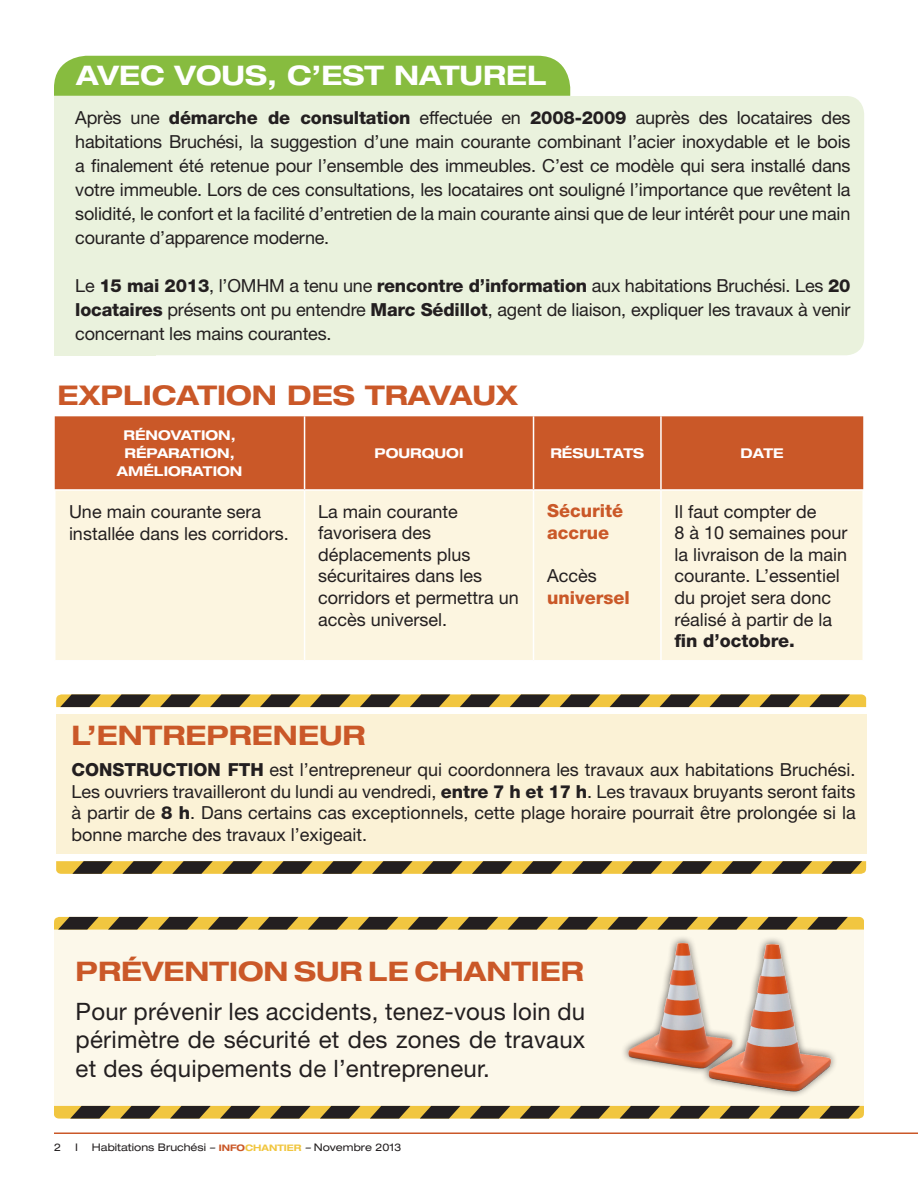
<style>
.page{position:relative;width:918px;height:1188px;background:#fff}
.page>*{position:absolute;margin:0;border:0;box-sizing:border-box;transform-origin:0 0}
.t1{font:700 expanded 27.15px "Helvetica Neue";color:#ca5828}
.t2{font:700 expanded 27px "Helvetica Neue";color:#ca5828}
.t3{font:700 expanded 27px "Helvetica Neue";color:#fff}
.t4{font:24px/28.8px "Helvetica Neue";letter-spacing:.01em;color:#231f20;text-align:justify}
.t5{font:18px/21.6px "Helvetica Neue";color:#231f20;text-align:justify}
.t6{font:800 18px/21.6px "Helvetica Neue";color:#ca5828}
.t7{font:700 expanded 13.5px/18px "Helvetica Neue";color:#fff;text-align:center}
.t8{font:expanded 10.5px "Helvetica Neue";color:#231f20}
.s1{font-weight:800}
.s2{font-weight:400;color:#231f20}
.s3{font-style:italic}
.s4{font-weight:700;font-size:9px;color:#ca5828}
.s5{font-weight:700;font-size:9px;color:#f1c640}
</style>
<div class="page">
<hr style="left:54px;top:1132px;width:864px;height:2px;background:#ca5828">
<div style="left:55px;top:416px;width:808px;height:73px;background:#ca5828"></div>
<div style="left:56px;top:491px;width:806px;height:169px;background:#fcf5e0"></div>
<hr style="left:304px;top:416px;width:1px;height:73px;background:#fff">
<hr style="left:533px;top:416px;width:1px;height:73px;background:#fff">
<hr style="left:660px;top:416px;width:2px;height:73px;background:#fff">
<hr style="left:304px;top:491px;width:1px;height:169px;background:#fff">
<hr style="left:533px;top:491px;width:1px;height:169px;background:#fff">
<hr style="left:660px;top:491px;width:2px;height:169px;background:#fff">
<div style="left:54px;top:921px;width:810px;height:191px;background:#fcf8ea"></div>
<svg style="left:54px;top:917px;width:810px;height:13px;background:#7e6a31"></svg>
<svg style="left:54px;top:1106px;width:810px;height:13px;background:#7e6a32"></svg>
<img style="left:623px;top:941px;width:212px;height:154px">
<div style="left:56px;top:714px;width:810px;height:139px;background:#fbf2d6"></div>
<svg style="left:56px;top:861px;width:810px;height:13px;background:#7d6930"></svg>
<svg style="left:56px;top:694px;width:810px;height:13px;background:#7e6a32"></svg>
<div style="left:54px;top:96px;width:810px;height:259px;background:#eaf2dd;border-radius:18px"></div>
<div style="left:54px;top:96px;width:102px;height:259px;background:#eaf2dd"></div>
<div style="left:54px;top:56px;width:516px;height:40px;background:#87bc3f"></div>
<p class="t3" style="left:76px;top:58px;width:472px">AVEC VOUS, C’EST NATUREL</p>
<p class="t5" style="left:75px;top:106px;width:777px;line-height:24px">Après une <span class="s1">démarche de consultation</span> effectuée en <span class="s1">2008-2009</span> auprès des locataires des habitations Bruchési, la suggestion d’une main courante combinant l’acier inoxydable et le bois a finalement été retenue pour l’ensemble des immeubles. C’est ce modèle qui sera installé dans votre immeuble. Lors de ces consultations, les locataires ont souligné l’importance que revêtent la solidité, le confort et la facilité d’entretien de la main courante ainsi que de leur intérêt pour une main courante d’apparence moderne.</p>
<p class="t5" style="left:75px;top:274px;width:777px;line-height:24px">Le <span class="s1">15 mai 2013</span>, l’OMHM a tenu une <span class="s1">rencontre d’information</span> aux habitations Bruchési. Les <span class="s1">20 locataires</span> présents ont pu entendre <span class="s1">Marc Sédillot</span>, agent de liaison, expliquer les travaux à venir concernant les mains courantes.</p>
<p class="t1" style="left:58px;top:378px;width:462px">EXPLICATION DES TRAVAUX</p>
<p class="t7" style="left:117px;top:426px;width:127px">RÉNOVATION,<br>RÉPARATION,<br>AMÉLIORATION</p>
<p class="t5" style="left:69px;top:501px;width:194px">Une main courante sera</p>
<p class="t5" style="left:69px;top:522px;width:221px">installée dans les corridors.</p>
<p class="t7" style="left:375px;top:444px;width:90px">POURQUOI</p>
<p class="t7" style="left:550px;top:444px;width:95px">RÉSULTATS</p>
<p class="t7" style="left:741px;top:444px;width:45px">DATE</p>
<p class="t5" style="left:318px;top:500px;width:202px;text-align:left">La main courante favorisera des déplacements plus sécuritaires dans les corridors et permettra un accès universel.</p>
<p class="t6" style="left:547px;top:500px;width:78px">Sécurité accrue</p>
<p class="t6" style="left:547px;top:565px;width:84px"><span class="s2">Accès </span>universel</p>
<p class="t5" style="left:674px;top:500px;width:144px">Il faut compter de</p>
<p class="t5" style="left:674px;top:522px;width:175px;text-align:left">8 à 10 semaines pour la livraison de la main courante. L’essentiel du projet sera donc réalisé à partir de la <span class="s1">fin d’octobre.</span></p>
<p class="t2" style="left:72px;top:719px;width:295px">L’ENTREPRENEUR</p>
<p class="t5" style="left:72px;top:759px;width:786px"><span class="s1">CONSTRUCTION FTH</span> est l’entrepreneur qui coordonnera les travaux aux habitations Bruchési.<br>Les ouvriers travailleront du lundi au vendredi, <span class="s1">entre 7 h et 17 h</span>. Les travaux bruyants seront faits à partir de <span class="s1">8 h</span>. Dans certains cas exceptionnels, cette plage horaire pourrait être prolongée si la bonne marche des travaux l’exigeait.</p>
<p class="t2" style="left:76px;top:954px;width:510px">PRÉVENTION SUR LE CHANTIER</p>
<p class="t4" style="left:76px;top:996px;width:511px">Pour prévenir les accidents, tenez-vous loin du périmètre de sécurité et des zones de travaux et des équipements de l’entrepreneur.</p>
<p class="t8" style="left:54px;top:1141px;width:9px">2</p>
<p class="t8" style="left:75px;top:1141px;width:4px">I</p>
<p class="t8" style="left:92px;top:1141px;width:311px">Habitations Bruchési <span class="s3">–</span> <span class="s4">INFO</span><span class="s5">CHANTIER</span> <span class="s3">–</span> Novembre 2013</p>
</div>
